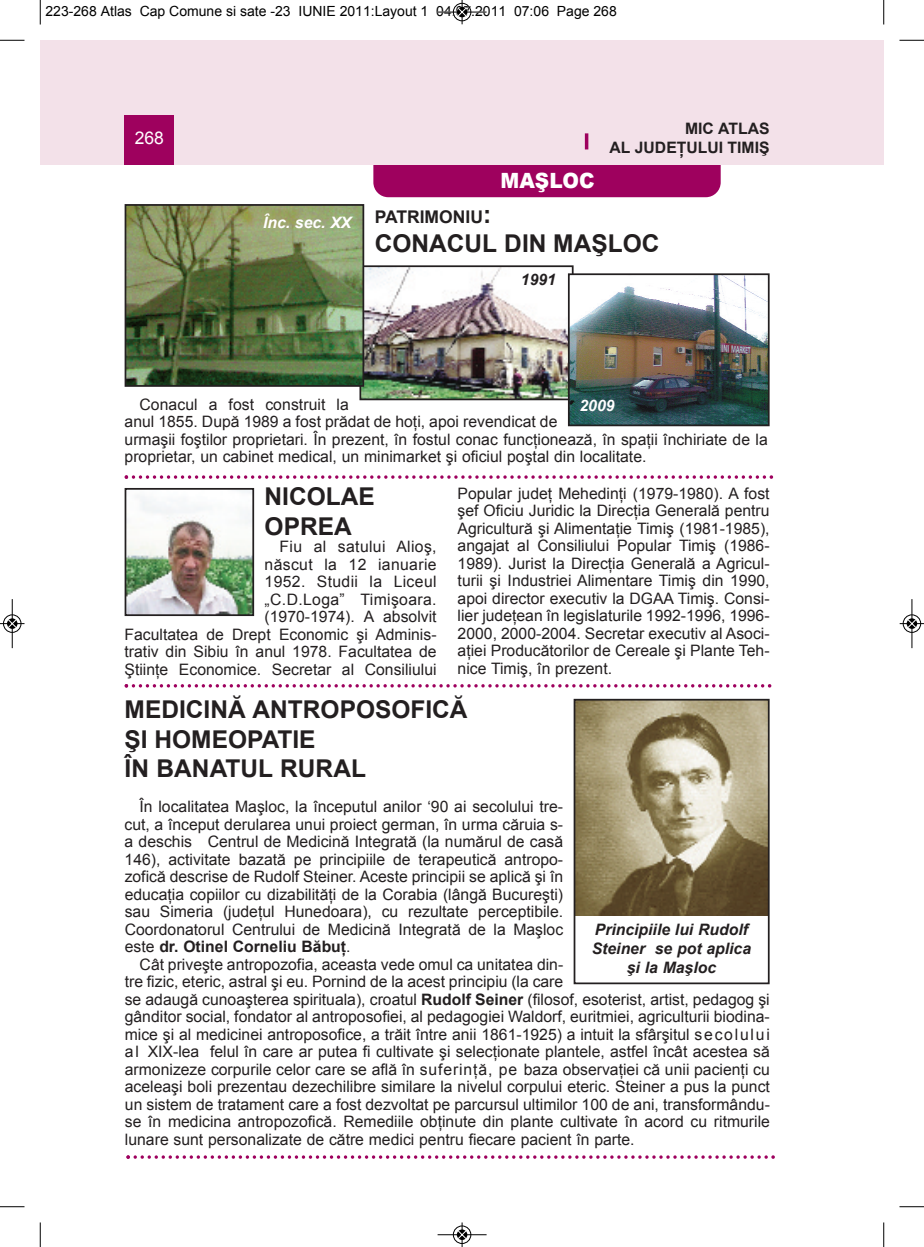
<style>
.page{position:relative;width:924px;height:1247px;background:#fff}
.page>*{position:absolute;margin:0;border:0;box-sizing:border-box;transform-origin:0 0}
.t1{font:700 24.5px/29.4px "Arial";color:#231f20}
.t2{font:900 21px "Arial";color:#fff;scale:.95 1}
.t3{font:700 17.5px "Arial";color:#231f20}
.t4{font:17.5px "Arial";color:#fff}
.t5{font:15.75px/17.5px "Arial";color:#231f20;text-align:justify}
.t6{font:italic 700 15.75px/18.9px "Arial";color:#231f20;text-align:center}
.t7{font:700 15.75px/18.9px "Arial";color:#231f20;text-align:right}
.t8{font:italic 700 15.75px "Arial";color:#fff}
.t9{font:14px "Arial";color:#000}
.s1{font-size:24.5px}
.s2{font-weight:700}
</style>
<div class="page">
<div style="left:373px;top:134px;width:348px;height:63px;background:#9e015e;border-radius:15px"></div>
<div style="left:40px;top:40px;width:844px;height:124px;background:#f3e1e9"></div>
<div style="left:125px;top:115px;width:49px;height:49px;background:#9e015e"></div>
<hr style="left:585px;top:133px;width:3px;height:16px;background:#9e015e">
<img style="left:128px;top:491px;width:123px;height:122px">
<div style="left:125px;top:488px;width:129px;height:128px;border:2px solid #231f20"></div>
<img style="left:362px;top:268px;width:206px;height:129px">
<div style="left:359px;top:265px;width:214px;height:135px;border:2px solid #231f20"></div>
<svg style="left:125px;top:475px;width:648px;height:4px"></svg>
<svg style="left:125px;top:684px;width:646px;height:3px"></svg>
<svg style="left:126px;top:1155px;width:649px;height:3px"></svg>
<img style="left:128px;top:207px;width:233px;height:177px">
<div style="left:125px;top:204px;width:239px;height:183px;border:2px solid #231f20"></div>
<img style="left:571px;top:276px;width:195px;height:147px">
<div style="left:568px;top:273px;width:201px;height:153px;border:2px solid #231f20"></div>
<img style="left:577px;top:701px;width:189px;height:214px">
<div style="left:574px;top:698px;width:195px;height:286px;border:2px solid #231f20"></div>
<svg style="left:40px;top:0;width:1px;height:24px"></svg>
<svg style="left:0;top:40px;width:24px;height:1px"></svg>
<svg style="left:883px;top:0;width:1px;height:24px"></svg>
<svg style="left:899px;top:40px;width:25px;height:1px"></svg>
<svg style="left:40px;top:1222px;width:1px;height:24px"></svg>
<svg style="left:0;top:1206px;width:24px;height:1px"></svg>
<svg style="left:883px;top:1222px;width:1px;height:24px"></svg>
<svg style="left:899px;top:1206px;width:25px;height:1px"></svg>
<hr style="left:438px;top:12px;width:48px;height:1px;background:#000">
<div style="left:453px;top:3px;width:18px;height:18px;border:1px solid #000;border-radius:50%"></div>
<svg style="left:458px;top:0;width:8px;height:24px"></svg>
<hr style="left:438px;top:1234px;width:48px;height:1px;background:#000">
<div style="left:453px;top:1225px;width:18px;height:18px;border:1px solid #000;border-radius:50%"></div>
<svg style="left:458px;top:1222px;width:8px;height:24px"></svg>
<div style="left:3px;top:614px;width:19px;height:19px;border:1px solid #fff;border-radius:50%"></div>
<hr style="left:12px;top:599px;width:1px;height:49px;background:#000">
<div style="left:3px;top:614px;width:18px;height:18px;border:1px solid #000;border-radius:50%"></div>
<svg style="left:0;top:619px;width:24px;height:9px"></svg>
<div style="left:902px;top:614px;width:19px;height:19px;border:1px solid #fff;border-radius:50%"></div>
<hr style="left:911px;top:599px;width:1px;height:49px;background:#000">
<div style="left:903px;top:614px;width:18px;height:18px;border:1px solid #000;border-radius:50%"></div>
<svg style="left:900px;top:619px;width:24px;height:9px"></svg>
<p class="t9" style="left:46px;top:3px;width:573px">223-268 Atlas Cap Comune si sate -23 IUNIE 2011:Layout 1 04.07.2011 07:06 Page 268</p>
<p class="t4" style="left:135px;top:128px;width:31px">268</p>
<p class="t7" style="left:609px;top:119px;width:162px">MIC ATLAS<br>AL JUDEŢULUI TIMIŞ</p>
<h2 class="t2" style="left:501px;top:165px;width:100px">MAŞLOC</h2>
<p class="t8" style="left:263px;top:214px;width:90px">Înc. sec. XX</p>
<p class="t3" style="left:375px;top:207px;width:118px">PATRIMONIU<span class="s1">:</span></p>
<h1 class="t1" style="left:375px;top:229px;width:286px">CONACUL DIN MAŞLOC</h1>
<p class="t6" style="left:521px;top:270px;width:37px">1991</p>
<p class="t5" style="left:125px;top:395px;width:645px;text-align:left;text-indent:15px">Conacul a fost construit la<br>anul 1855. După 1989 a fost prădat de hoţi, apoi revendicat de<br>urmaşii foştilor proprietari. În prezent, în fostul conac funcţionează, în spaţii închiriate de la proprietar, un cabinet medical, un minimarket şi oficiul poştal din localitate.</p>
<p class="t8" style="left:579px;top:397px;width:37px">2009</p>
<h1 class="t1" style="left:265px;top:482px;width:112px">NICOLAE<br>OPREA</h1>
<p class="t5" style="left:125px;top:538px;width:313px;text-align:right">Fiu al satului Alioş,<br>născut la 12 ianuarie<br>1952. Studii la Liceul<br>„C.D.Loga” Timişoara.<br>(1970-1974). A absolvit<br>Facultatea de Drept Economic şi Adminis&shy;trativ din Sibiu în anul 1978. Facultatea de<br>Ştiinţe Economice. Secretar al Consiliului</p>
<p class="t5" style="left:458px;top:484px;width:313px">Popular judeţ Mehedinţi (1979-1980). A fost şef Oficiu Juridic la Direcţia Generală pentru Agricultură şi Alimentaţie Timiş (1981-1985), angajat al Consiliului Popular Timiş (1986- 1989). Jurist la Direcţia Generală a Agricul&shy;turii şi Industriei Alimentare Timiş din 1990, apoi director executiv la DGAA Timiş. Consi&shy;lier judeţean în legislaturile 1992-1996, 1996- 2000, 2000-2004. Secretar executiv al Asoci&shy;aţiei Producătorilor de Cereale şi Plante Teh&shy;nice Timiş, în prezent.</p>
<h1 class="t1" style="left:125px;top:695px;width:344px">MEDICINĂ ANTROPOSOFICĂ<br>ŞI HOMEOPATIE<br>ÎN BANATUL RURAL</h1>
<p class="t5" style="left:125px;top:797px;width:440px;text-indent:15px">În localitatea Maşloc, la începutul anilor ‘90 ai secolului tre&shy;cut, a început derularea unui proiect german, în urma căruia s&shy;a deschis Centrul de Medicină Integrată (la numărul de casă 146), activitate bazată pe principiile de terapeutică antropo&shy;zofică descrise de Rudolf Steiner. Aceste principii se aplică şi în educaţia copiilor cu dizabilităţi de la Corabia (lângă Bucureşti) sau Simeria (judeţul Hunedoara), cu rezultate perceptibile.<br>Coordonatorul Centrului de Medicină Integrată de la Maşloc este <span class="s2">dr. Otinel Corneliu Băbuţ</span>.</p>
<p class="t5" style="left:125px;top:955px;width:647px;text-align:left;text-indent:15px">Cât priveşte antropozofia, aceasta vede omul ca unitatea din-<br>tre fizic, eteric, astral şi eu. Pornind de la acest principiu (la care<br>se adaugă cunoaşterea spirituala), croatul <span class="s2">Rudolf Seiner</span> (filosof, esoterist, artist, pedagog şi gânditor social, fondator al antroposofiei, al pedagogiei Waldorf, euritmiei, agriculturii biodina&shy;mice şi al medicinei antroposofice, a trăit între anii 1861-1925) a intuit la sfârşitul secolului al XIX-lea felul în care ar putea fi cultivate şi selecţionate plantele, astfel încât acestea să armonizeze corpurile celor care se află în suferinţă, pe baza observaţiei că unii pacienţi cu aceleaşi boli prezentau dezechilibre similare la nivelul corpului eteric. Steiner a pus la punct un sistem de tratament care a fost dezvoltat pe parcursul ultimilor 100 de ani, transformându&shy;se în medicina antropozofică. Remediile obţinute din plante cultivate în acord cu ritmurile lunare sunt personalizate de către medici pentru fiecare pacient în parte.</p>
<p class="t6" style="left:592px;top:920px;width:161px">Principiile lui Rudolf<br>Steiner se pot aplica şi la Maşloc</p>
</div>
